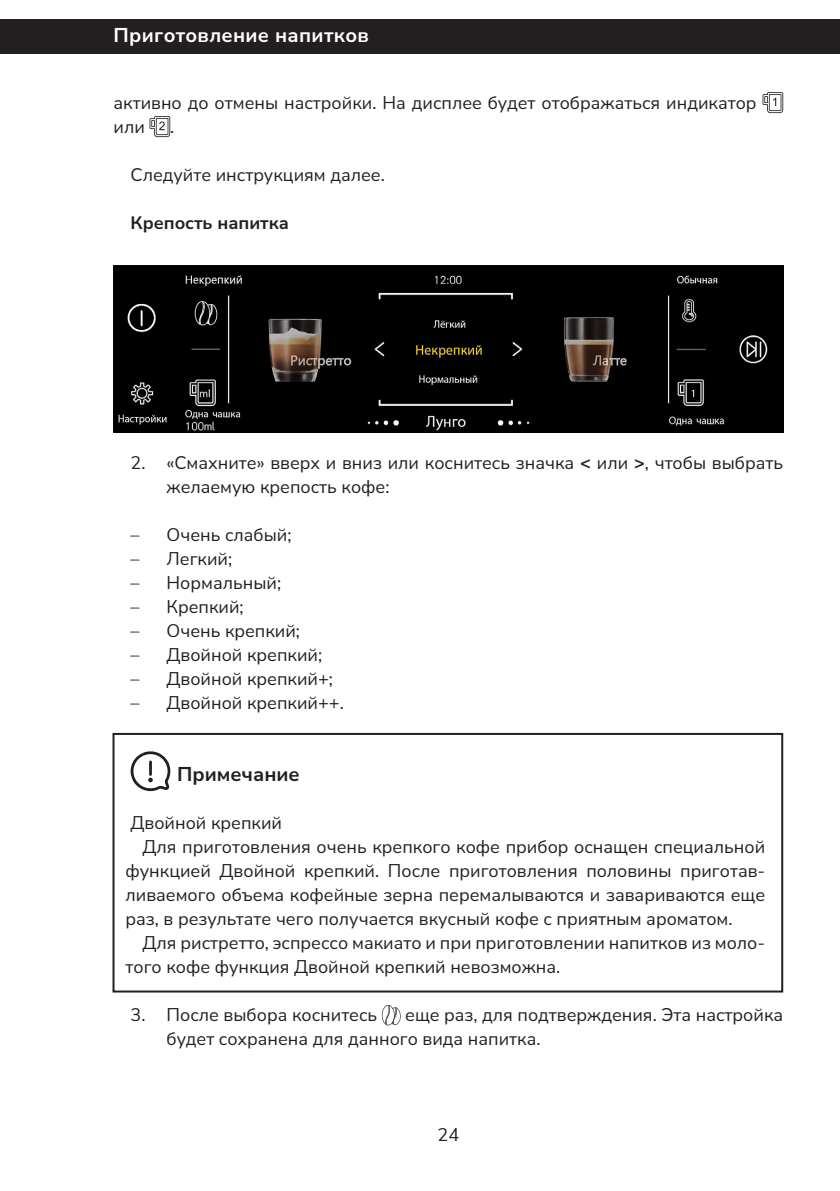
<style>
.page{position:relative;width:840px;height:1191px;background:#fff}
.page>*{position:absolute;margin:0;border:0;box-sizing:border-box;transform-origin:0 0}
.Колонтитул_Верх{font:700 20px "Nunito Sans";letter-spacing:.015em;color:#fff}
.Основной{font:700 20px "Nunito Sans";color:#231f20}
.Основной-2{font:18px/24px "Nunito Sans";color:#231f20}
.Основной-3{font:700 18px "Nunito Sans";color:#231f20}
.s1{font-weight:700}
</style>
<div class="page">
<div style="left:0;top:19px;width:839px;height:35px;background:#231f20"></div>
<svg style="left:762px;top:92px;width:20px;height:21px"></svg>
<svg style="left:149px;top:116px;width:21px;height:21px"></svg>
<svg style="left:130px;top:751px;width:41px;height:41px"></svg>
<svg style="left:381px;top:1005px;width:20px;height:20px"></svg>
<img style="left:113px;top:265px;width:669px;height:168px">
<div style="left:112px;top:733px;width:670px;height:259px;border:2px solid #231f20"></div>
<p class="Колонтитул_Верх" style="left:113px;top:21px;width:257px">Приготовление напитков</p>
<p class="Основной-2" style="left:113px;top:90px;width:644px">активно до отмены настройки. На дисплее будет отображаться индикатор или</p>
<p class="Основной-2" style="left:170px;top:114px;width:6px">.</p>
<p class="Основной-2" style="left:130px;top:162px;width:255px">Следуйте инструкциям далее.</p>
<p class="Основной-3" style="left:130px;top:210px;width:160px">Крепость напитка</p>
<p class="Основной-2" style="left:166px;top:450px;width:617px;text-indent:-36px">2. «Смахните» вверх и вниз или коснитесь значка <span class="s1">&lt;</span> или <span class="s1">&gt;</span>, чтобы выбрать желаемую крепость кофе:</p>
<p class="Основной-2" style="left:130px;top:522px;width:162px">– Очень слабый;</p>
<p class="Основной-2" style="left:130px;top:546px;width:103px">– Легкий;</p>
<p class="Основной-2" style="left:130px;top:570px;width:152px">– Нормальный;</p>
<p class="Основной-2" style="left:130px;top:594px;width:115px">– Крепкий;</p>
<p class="Основной-2" style="left:130px;top:618px;width:171px">– Очень крепкий;</p>
<p class="Основной-2" style="left:130px;top:642px;width:193px">– Двойной крепкий;</p>
<p class="Основной-2" style="left:130px;top:666px;width:204px">– Двойной крепкий+;</p>
<p class="Основной-2" style="left:130px;top:690px;width:215px">– Двойной крепкий++.</p>
<p class="Основной" style="left:177px;top:760px;width:124px">Примечание</p>
<p class="Основной-2" style="left:130px;top:810px;width:153px">Двойной крепкий</p>
<p class="Основной-2" style="left:125px;top:834px;width:640px;text-align:justify;text-indent:17px">Для приготовления очень крепкого кофе прибор оснащен специальной функцией Двойной крепкий. После приготовления половины приготав&shy;ливаемого объема кофейные зерна перемалываются и завариваются еще раз, в результате чего получается вкусный кофе с приятным ароматом.</p>
<p class="Основной-2" style="left:125px;top:930px;width:640px;text-indent:17px">Для ристретто, эспрессо макиато и при приготовлении напитков из моло&shy;того кофе функция Двойной крепкий невозможна.</p>
<p class="Основной-2" style="left:130px;top:1002px;width:248px">3. После выбора коснитесь</p>
<p class="Основной-2" style="left:166px;top:1002px;width:617px;text-indent:238px">еще раз, для подтверждения. Эта настройка будет сохранена для данного вида напитка.</p>
<p class="Основной-2" style="left:437px;top:1122px;width:23px">24</p>
</div>
